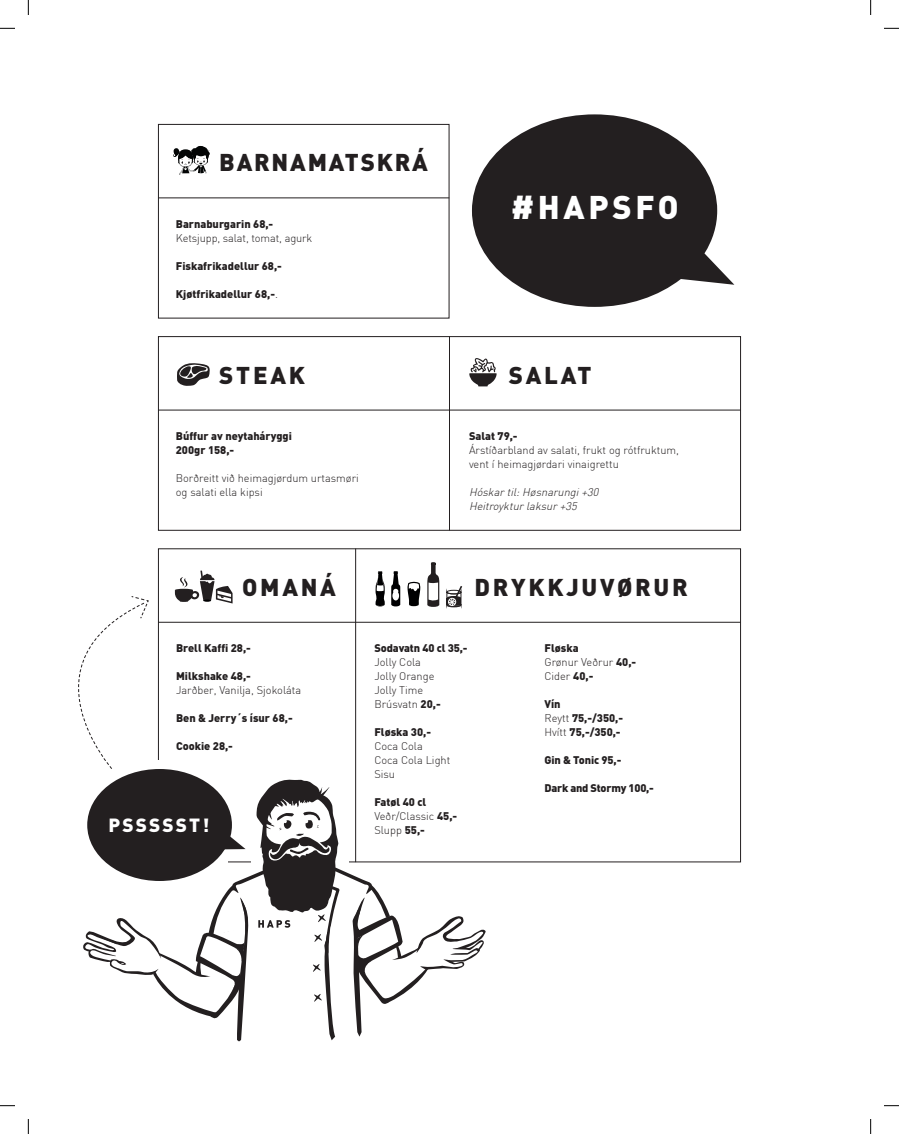
<style>
.page{position:relative;width:899px;height:1134px;background:#fff}
.page>*{position:absolute;margin:0;border:0;box-sizing:border-box;transform-origin:0 0}
.t1{font:900 32.4px "DIN";letter-spacing:.115em;color:#fff}
.t2{font:900 24px "DIN";letter-spacing:.115em;color:#231f20}
.t3{font:900 24px "DIN";letter-spacing:.075em;color:#231f20}
.t4{font:900 18.9px "DIN";letter-spacing:.115em;color:#fff}
.t5{font:300 11px/14px "DIN";color:#231f20}
.t6{font:900 11px/14px "DIN";color:#231f20}
.t7{font:italic 300 11px/14px "DIN";color:#231f20}
.t8{font:900 11px "DIN";letter-spacing:-.02em;color:#231f20}
.s1{font-weight:300}
.s2{font-weight:900}
</style>
<div class="page">
<div style="left:158px;top:336px;width:582px;height:194px;border:1px solid #231f20"></div>
<div style="left:158px;top:124px;width:291px;height:194px;border:1px solid #231f20"></div>
<hr style="left:158px;top:410px;width:582px;height:1px;background:#231f20">
<hr style="left:158px;top:198px;width:291px;height:1px;background:#231f20">
<hr style="left:158px;top:622px;width:582px;height:1px;background:#231f20">
<hr style="left:449px;top:336px;width:1px;height:194px;background:#231f20">
<hr style="left:355px;top:548px;width:1px;height:314px;background:#231f20">
<svg style="left:175px;top:571px;width:57px;height:32px"></svg>
<svg style="left:375px;top:571px;width:10px;height:35px"></svg>
<svg style="left:391px;top:571px;width:9px;height:35px"></svg>
<svg style="left:407px;top:582px;width:13px;height:24px"></svg>
<svg style="left:427px;top:562px;width:12px;height:45px"></svg>
<svg style="left:446px;top:586px;width:16px;height:21px"></svg>
<svg style="left:173px;top:146px;width:37px;height:29px"></svg>
<svg style="left:177px;top:363px;width:33px;height:23px"></svg>
<svg style="left:469px;top:358px;width:27px;height:28px"></svg>
<svg style="left:472px;top:114px;width:262px;height:193px;fill:#231f20"></svg>
<svg style="left:78px;top:596px;width:71px;height:174px"></svg>
<svg style="left:200px;top:779px;width:201px;height:118px"></svg>
<svg style="left:269px;top:812px;width:61px;height:48px"></svg>
<svg style="left:83px;top:897px;width:403px;height:144px"></svg>
<div style="left:87px;top:769px;width:145px;height:112px;background:#231f20;border-radius:50%"></div>
<svg style="left:225px;top:832px;width:20px;height:17px"></svg>
<svg style="left:0;top:28px;width:15px;height:1px"></svg>
<svg style="left:884px;top:28px;width:15px;height:1px"></svg>
<svg style="left:0;top:1105px;width:15px;height:1px"></svg>
<svg style="left:884px;top:1105px;width:15px;height:1px"></svg>
<svg style="left:28px;top:0;width:1px;height:15px"></svg>
<svg style="left:28px;top:1119px;width:1px;height:15px"></svg>
<svg style="left:870px;top:0;width:1px;height:15px"></svg>
<svg style="left:870px;top:1119px;width:1px;height:15px"></svg>
<h2 class="t3" style="left:219px;top:147px;width:210px">BARNAMATSKRÁ</h2>
<p class="t6" style="left:176px;top:216px;width:99px">Barnaburgarin 68,-</p>
<p class="t5" style="left:176px;top:231px;width:138px">Ketsjupp, salat, tomat, agurk</p>
<p class="t6" style="left:176px;top:258px;width:108px">Fiskafrikadellur 68,-</p>
<p class="t6" style="left:176px;top:286px;width:104px">Kjøtfrikadellur 68,-<span class="s1">.</span></p>
<h2 class="t2" style="left:219px;top:359px;width:87px">STEAK</h2>
<p class="t6" style="left:176px;top:428px;width:118px">Búffur av neytaháryggi<br>200gr 158,-</p>
<p class="t5" style="left:176px;top:471px;width:185px">Borðreitt við heimagjørdum urtasmøri og salati ella kipsi</p>
<h1 class="t1" style="left:511px;top:186px;width:169px">#HAPSFO</h1>
<h2 class="t2" style="left:508px;top:359px;width:84px">SALAT</h2>
<p class="t6" style="left:469px;top:428px;width:50px">Salat 79,-</p>
<p class="t5" style="left:469px;top:443px;width:211px">Árstíðarbland av salati, frukt og rótfruktum, vent í heimagjørdari vinaigrettu</p>
<p class="t7" style="left:469px;top:485px;width:134px">Hóskartil:Høsnarungi+30<br>Heitroykturlaksur+35</p>
<h2 class="t2" style="left:242px;top:571px;width:95px">OMANÁ</h2>
<h2 class="t2" style="left:474px;top:571px;width:215px">DRYKKJUVØRUR</h2>
<p class="t6" style="left:176px;top:641px;width:76px">Brell Kaffi 28,-</p>
<p class="t6" style="left:176px;top:669px;width:76px">Milkshake 48,-</p>
<p class="t5" style="left:176px;top:683px;width:127px">Jarðber, Vanilja, Sjokoláta</p>
<p class="t6" style="left:176px;top:711px;width:118px">Ben &amp; Jerry´s ísur 68,-</p>
<p class="t6" style="left:176px;top:739px;width:58px">Cookie 28,-</p>
<h3 class="t4" style="left:109px;top:812px;width:102px">PSSSSST!</h3>
<p class="t6" style="left:374px;top:641px;width:95px">Sodavatn 40 cl 35,-</p>
<p class="t5" style="left:374px;top:655px;width:68px">Jolly Cola<br>Jolly Orange<br>Jolly Time<br>Brúsvatn <span class="s2">20,-</span></p>
<p class="t6" style="left:374px;top:725px;width:58px">Fløska 30,-</p>
<p class="t5" style="left:374px;top:739px;width:77px">Coca Cola<br>Coca Cola Light<br>Sisu</p>
<p class="t6" style="left:374px;top:795px;width:84px">Fatøl 40 cl<br><span class="s1">Veðr/Classic</span> 45,-<br><span class="s1">Slupp</span> 55,-</p>
<p class="t5" style="left:544px;top:641px;width:93px"><span class="s2">Fløska<br></span>Grønur Veðrur <span class="s2">40,-<br></span>Cider <span class="s2">40,-</span></p>
<p class="t6" style="left:544px;top:697px;width:80px">Vín<br><span class="s1">Reytt</span> 75,-/350,-<br><span class="s1">Hvítt</span> 75,-/350,-</p>
<p class="t6" style="left:544px;top:753px;width:78px">Gin &amp; Tonic 95,-</p>
<p class="t8" style="left:544px;top:781px;width:111px">Dark and Stormy 100,-</p>
</div>
